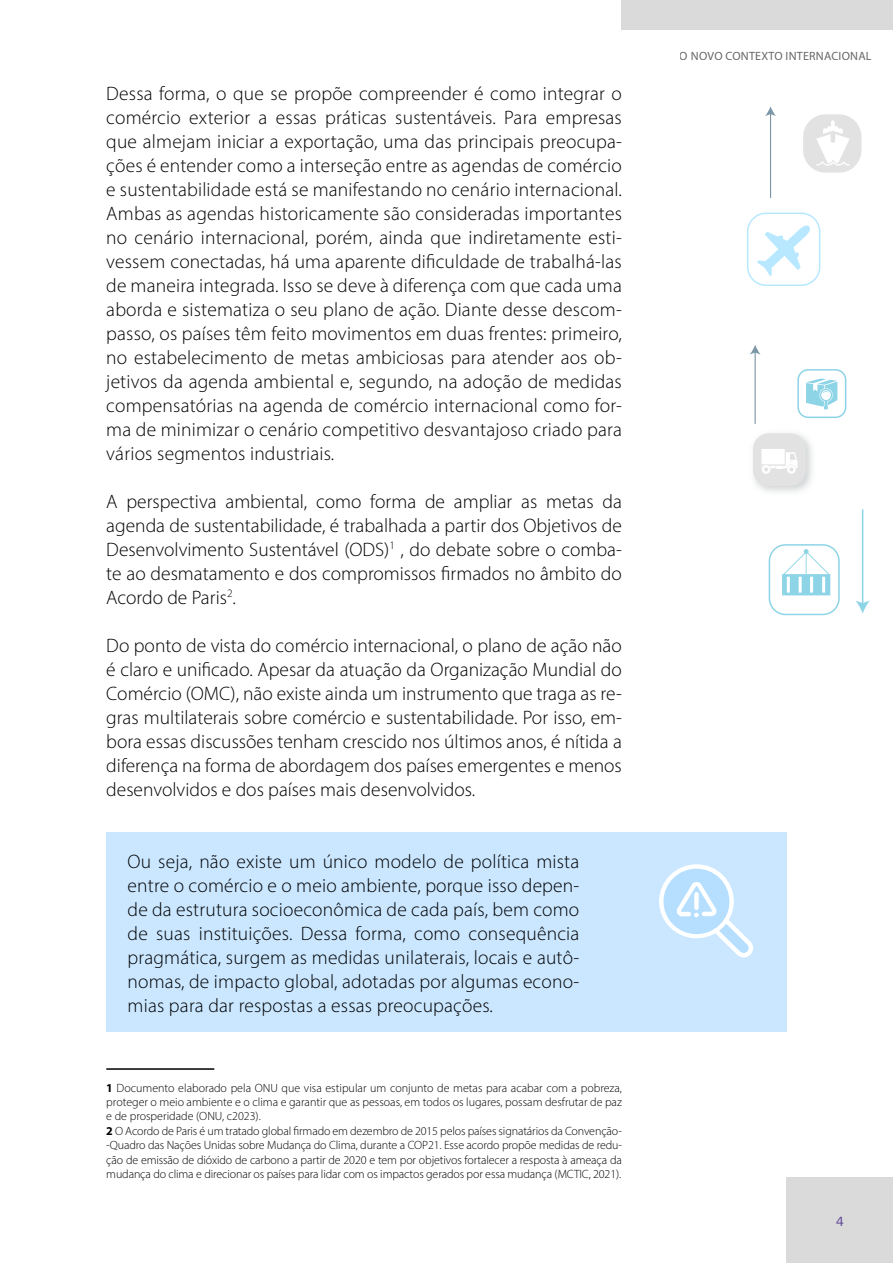
<style>
.page{position:relative;width:893px;height:1263px;background:#fff}
.page>*{position:absolute;margin:0;border:0;box-sizing:border-box;transform-origin:0 0}
.t1{font:300 19.5px/24px "Myriad Pro";color:#000;text-align:justify}
.t2{font:13.5px "Aglet Sans";color:#604696}
.t3{font:300 12px/14.4px "Myriad Pro";letter-spacing:-.01em;color:#000}
.t4{font:12px "Myriad Pro";letter-spacing:.02em;color:#000}
.s1{font-weight:700}
</style>
<div class="page">
<div style="left:106px;top:832px;width:681px;height:200px;background:#cae7ff"></div>
<hr style="left:106px;top:1068px;width:108px;height:2px;background:#000">
<svg style="left:659px;top:864px;width:94px;height:93px"></svg>
<div style="left:622px;top:0;width:271px;height:30px;background:#dadada"></div>
<div style="left:787px;top:1178px;width:106px;height:85px;background:#dadada"></div>
<div style="left:803px;top:114px;width:58px;height:59px;background:#e2e2e2;border-radius:22px"></div>
<svg style="left:817px;top:120px;width:33px;height:46px"></svg>
<div style="left:797px;top:369px;width:49px;height:49px;border:2px solid #38b5d5;border-radius:10px"></div>
<svg style="left:806px;top:378px;width:31px;height:31px"></svg>
<div style="left:747px;top:212px;width:73px;height:74px;border:2px solid #40c4ff;border-radius:18px"></div>
<svg style="left:757px;top:225px;width:53px;height:51px"></svg>
<div style="left:769px;top:544px;width:71px;height:71px;border:2px solid #38b5d5;border-radius:16px"></div>
<svg style="left:782px;top:549px;width:48px;height:46px"></svg>
<div style="left:753px;top:433px;width:53px;height:53px;background:#e2e2e2;border-radius:16px"></div>
<svg style="left:761px;top:449px;width:36px;height:25px"></svg>
<hr style="left:770px;top:113px;width:1px;height:85px;background:#1a4963">
<svg style="left:765px;top:106px;width:11px;height:10px"></svg>
<hr style="left:755px;top:352px;width:1px;height:72px;background:#1a4963">
<svg style="left:750px;top:345px;width:10px;height:9px"></svg>
<hr style="left:862px;top:509px;width:1px;height:95px;background:#38b5d5">
<svg style="left:855px;top:600px;width:15px;height:13px"></svg>
<p class="t1" style="left:106px;top:81px;width:517px">Dessa forma, o que se propõe compreender é como integrar o comércio exterior a essas práticas sustentáveis. Para empresas que almejam iniciar a exportação, uma das principais preocupa&shy;ções é entender como a interseção entre as agendas de comércio e sustentabilidade está se manifestando no cenário internacional.<br>Ambas as agendas historicamente são consideradas importantes no cenário internacional, porém, ainda que indiretamente esti&shy;vessem conectadas, há uma aparente dificuldade de trabalhá-las de maneira integrada. Isso se deve à diferença com que cada uma aborda e sistematiza o seu plano de ação. Diante desse descom&shy;passo, os países têm feito movimentos em duas frentes: primeiro, no estabelecimento de metas ambiciosas para atender aos ob&shy;jetivos da agenda ambiental e, segundo, na adoção de medidas compensatórias na agenda de comércio internacional como for&shy;ma de minimizar o cenário competitivo desvantajoso criado para vários segmentos industriais.</p>
<p class="t1" style="left:106px;top:489px;width:517px">A perspectiva ambiental, como forma de ampliar as metas da agenda de sustentabilidade, é trabalhada a partir dos Objetivos de Desenvolvimento Sustentável (ODS)<sup>1</sup> , do debate sobre o comba&shy;te ao desmatamento e dos compromissos firmados no âmbito do Acordo de Paris<sup>2</sup>.</p>
<p class="t1" style="left:106px;top:633px;width:517px">Do ponto de vista do comércio internacional, o plano de ação não é claro e unificado. Apesar da atuação da Organização Mundial do Comércio (OMC), não existe ainda um instrumento que traga as re&shy;gras multilaterais sobre comércio e sustentabilidade. Por isso, em&shy;bora essas discussões tenham crescido nos últimos anos, é nítida a diferença na forma de abordagem dos países emergentes e menos desenvolvidos e dos países mais desenvolvidos.</p>
<p class="t1" style="left:128px;top:849px;width:453px">Ou seja, não existe um único modelo de política mista entre o comércio e o meio ambiente, porque isso depen&shy;de da estrutura socioeconômica de cada país, bem como de suas instituições. Dessa forma, como consequência pragmática, surgem as medidas unilaterais, locais e autô&shy;nomas, de impacto global, adotadas por algumas econo&shy;mias para dar respostas a essas preocupações.</p>
<p class="t3" style="left:106px;top:1080px;width:517px"><span class="s1">1</span> Documento elaborado pela ONU que visa estipular um conjunto de metas para acabar com a pobreza, proteger o meio ambiente e o clima e garantir que as pessoas, em todos os lugares, possam desfrutar de paz e de prosperidade (ONU, c2023).<br><span class="s1">2</span> O Acordo de Paris é um tratado global firmado em dezembro de 2015 pelos países signatários da Convenção--Quadro das Nações Unidas sobre Mudança do Clima, durante a COP21. Esse acordo propõe medidas de redu&shy;ção de emissão de dióxido de carbono a partir de 2020 e tem por objetivos fortalecer a resposta à ameaça da mudança do clima e direcionar os países para lidar com os impactos gerados por essa mudança (MCTIC, 2021).</p>
<p class="t4" style="left:680px;top:48px;width:193px">O NOVO CONTEXTO INTERNACIONAL</p>
<p class="t2" style="left:836px;top:1213px;width:9px">4</p>
</div>
